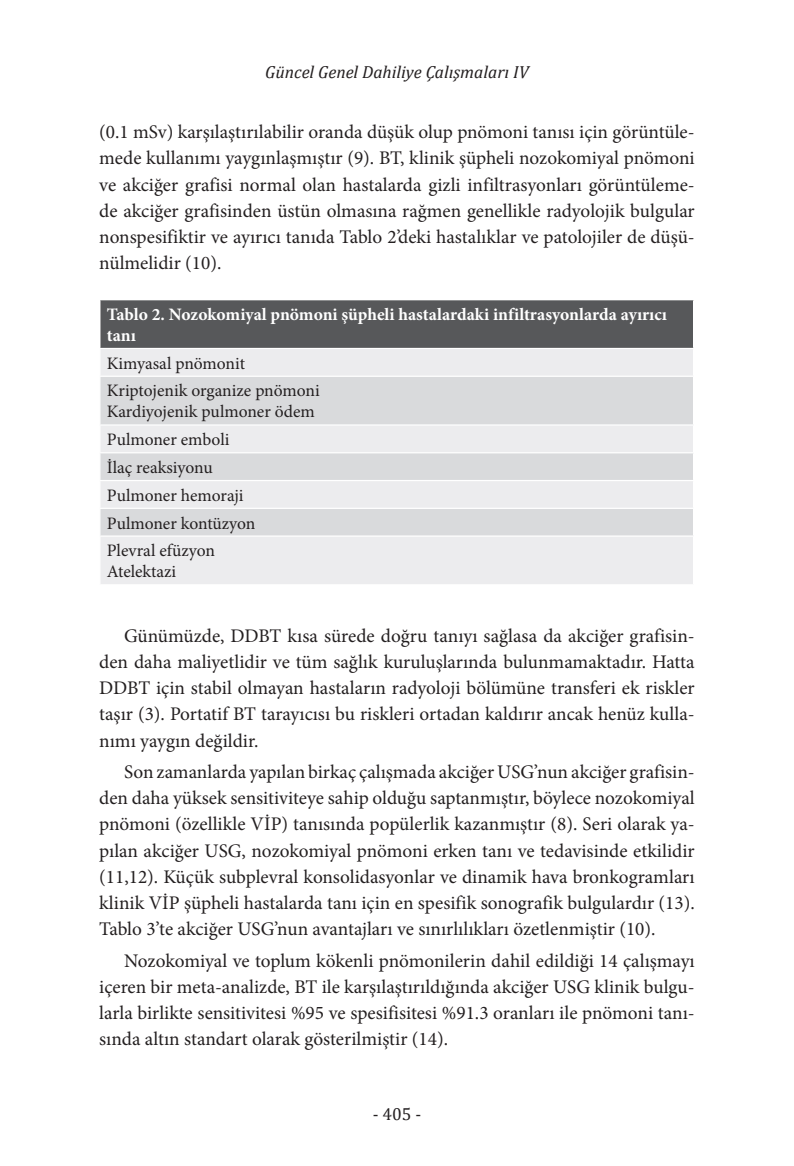
<style>
.page{position:relative;width:794px;height:1166px;background:#fff}
.page>*{position:absolute;margin:0;border:0;box-sizing:border-box;transform-origin:0 0}
.t1{font:19.25px/26.2px "Minion Pro";color:#231f20;text-align:justify}
.t2{font:17.5px/27.8px "Minion Pro";color:#231f20}
.t3{font:700 17.5px/21px "Minion Pro";color:#fff}
.t4{font:italic 17.5px "Cambria";color:#231f20}
.t5{font:17.5px "Cambria";color:#231f20}
</style>
<div class="page">
<div style="left:100px;top:300px;width:593px;height:48px;background:#57585a"></div>
<div style="left:101px;top:349px;width:592px;height:235px;background:#ececee"></div>
<svg style="left:100px;top:377px;width:593px;height:158px;background:#dfe0e2"></svg>
<hr style="left:99px;top:376px;width:595px;height:1px;background:#fff">
<hr style="left:99px;top:424px;width:595px;height:2px;background:#fff">
<hr style="left:99px;top:452px;width:595px;height:1px;background:#fff">
<hr style="left:99px;top:480px;width:595px;height:1px;background:#fff">
<hr style="left:99px;top:508px;width:595px;height:1px;background:#fff">
<hr style="left:99px;top:535px;width:595px;height:2px;background:#fff">
<p class="t4" style="left:265px;top:59px;width:265px">Güncel Genel Dahiliye Çalışmaları IV</p>
<p class="t1" style="left:99px;top:119px;width:597px">(0.1 mSv) karşılaştırılabilir oranda düşük olup pnömoni tanısı için görüntüle&shy;mede kullanımı yaygınlaşmıştır (9). BT, klinik şüpheli nozokomiyal pnömoni ve akciğer grafisi normal olan hastalarda gizli infiltrasyonları görüntüleme&shy;de akciğer grafisinden üstün olmasına rağmen genellikle radyolojik bulgular nonspesifiktir ve ayırıcı tanıda Tablo 2’deki hastalıklar ve patolojiler de düşü&shy;nülmelidir (10).</p>
<p class="t3" style="left:107px;top:304px;width:562px">Tablo 2. Nozokomiyal pnömoni şüpheli hastalardaki infiltrasyonlarda ayırıcı tanı</p>
<p class="t2" style="left:107px;top:349px;width:214px">Kimyasal pnömonit<br>Kriptojenik organize pnömoni</p>
<p class="t2" style="left:107px;top:398px;width:210px">Kardiyojenik pulmoner ödem<br>Pulmoner emboli<br>İlaç reaksiyonu<br>Pulmoner hemoraji<br>Pulmoner kontüzyon<br>Plevral efüzyon</p>
<p class="t2" style="left:107px;top:558px;width:71px">Atelektazi</p>
<p class="t1" style="left:99px;top:622px;width:597px;text-indent:25px">Günümüzde, DDBT kısa sürede doğru tanıyı sağlasa da akciğer grafisin&shy;den daha maliyetlidir ve tüm sağlık kuruluşlarında bulunmamaktadır. Hatta DDBT için stabil olmayan hastaların radyoloji bölümüne transferi ek riskler taşır (3). Portatif BT tarayıcısı bu riskleri ortadan kaldırır ancak henüz kulla&shy;nımı yaygın değildir.</p>
<p class="t1" style="left:99px;top:758px;width:597px;text-indent:25px">Son zamanlarda yapılan birkaç çalışmada akciğer USG’nun akciğer grafisin&shy;den daha yüksek sensitiviteye sahip olduğu saptanmıştır, böylece nozokomiyal pnömoni (özellikle VİP) tanısında popülerlik kazanmıştır (8). Seri olarak ya&shy;pılan akciğer USG, nozokomiyal pnömoni erken tanı ve tedavisinde etkilidir (11,12). Küçük subplevral konsolidasyonlar ve dinamik hava bronkogramları klinik VİP şüpheli hastalarda tanı için en spesifik sonografik bulgulardır (13).<br>Tablo 3’te akciğer USG’nun avantajları ve sınırlılıkları özetlenmiştir (10).</p>
<p class="t1" style="left:99px;top:947px;width:597px;text-indent:25px">Nozokomiyal ve toplum kökenli pnömonilerin dahil edildiği 14 çalışmayı içeren bir meta-analizde, BT ile karşılaştırıldığında akciğer USG klinik bulgu&shy;larla birlikte sensitivitesi %95 ve spesifisitesi %91.3 oranları ile pnömoni tanı&shy;sında altın standart olarak gösterilmiştir (14).</p>
<p class="t5" style="left:373px;top:1104px;width:50px">- 405 -</p>
</div>
